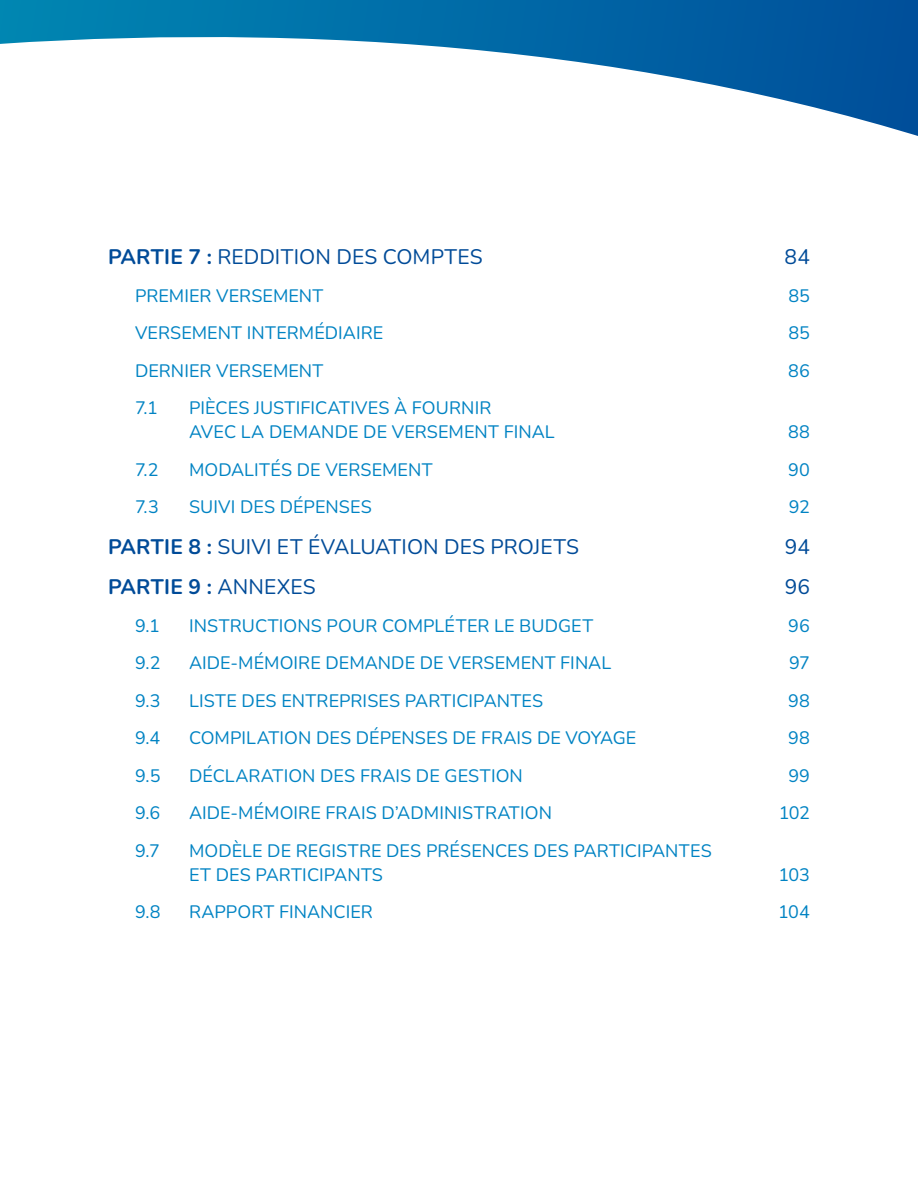
<style>
.page{position:relative;width:918px;height:1188px;background:#fff}
.page>*{position:absolute;margin:0;border:0;box-sizing:border-box;transform-origin:0 0}
.t1{font:21px "Nunito";letter-spacing:.005em;color:#004b98}
.t2{font:700 21px "Nunito";letter-spacing:.01em;color:#004b98}
.t3{font:18px/24px "Nunito";letter-spacing:.005em;color:#0083c3}
.s1{font-weight:700}
.s2{font-weight:400}
</style>
<div class="page">
<svg style="left:0;top:0;width:918px;height:136px"></svg>
<p class="t1" style="left:108px;top:242px;width:376px"><span class="s1">PARTIE 7 :</span> REDDITION DES COMPTES</p>
<p class="t1" style="left:785px;top:242px;width:27px">84</p>
<p class="t3" style="left:135px;top:283px;width:190px">PREMIER VERSEMENT</p>
<p class="t3" style="left:788px;top:283px;width:23px">85</p>
<p class="t3" style="left:135px;top:320px;width:250px">VERSEMENT INTERMÉDIAIRE</p>
<p class="t3" style="left:788px;top:320px;width:23px">85</p>
<p class="t3" style="left:135px;top:358px;width:190px">DERNIER VERSEMENT</p>
<p class="t3" style="left:788px;top:358px;width:23px">86</p>
<p class="t3" style="left:135px;top:395px;width:25px">7.1</p>
<p class="t3" style="left:189px;top:395px;width:367px">PIÈCES JUSTIFICATIVES À FOURNIR<br>AVEC LA DEMANDE DE VERSEMENT FINAL</p>
<p class="t3" style="left:788px;top:419px;width:23px">88</p>
<p class="t3" style="left:135px;top:457px;width:25px">7.2</p>
<p class="t3" style="left:189px;top:457px;width:245px">MODALITÉS DE VERSEMENT</p>
<p class="t3" style="left:788px;top:457px;width:23px">90</p>
<p class="t3" style="left:135px;top:494px;width:25px">7.3</p>
<p class="t3" style="left:189px;top:494px;width:184px">SUIVI DES DÉPENSES</p>
<p class="t3" style="left:789px;top:494px;width:23px">92</p>
<p class="t1" style="left:108px;top:532px;width:473px"><span class="s1">PARTIE 8 :</span> SUIVI ET ÉVALUATION DES PROJETS</p>
<p class="t1" style="left:785px;top:532px;width:27px">94</p>
<p class="t2" style="left:108px;top:572px;width:209px">PARTIE 9 : <span class="s2">ANNEXES</span></p>
<p class="t1" style="left:785px;top:572px;width:27px">96</p>
<p class="t3" style="left:135px;top:613px;width:26px">9.1</p>
<p class="t3" style="left:189px;top:613px;width:406px">INSTRUCTIONS POUR COMPLÉTER LE BUDGET</p>
<p class="t3" style="left:788px;top:613px;width:23px">96</p>
<p class="t3" style="left:135px;top:650px;width:27px">9.2</p>
<p class="t3" style="left:189px;top:650px;width:424px">AIDE-MÉMOIRE DEMANDE DE VERSEMENT FINAL</p>
<p class="t3" style="left:789px;top:650px;width:22px">97</p>
<p class="t3" style="left:135px;top:688px;width:27px">9.3</p>
<p class="t3" style="left:189px;top:688px;width:356px">LISTE DES ENTREPRISES PARTICIPANTES</p>
<p class="t3" style="left:788px;top:688px;width:23px">98</p>
<p class="t3" style="left:135px;top:725px;width:27px">9.4</p>
<p class="t3" style="left:189px;top:725px;width:449px">COMPILATION DES DÉPENSES DE FRAIS DE VOYAGE</p>
<p class="t3" style="left:788px;top:725px;width:23px">98</p>
<p class="t3" style="left:135px;top:763px;width:27px">9.5</p>
<p class="t3" style="left:189px;top:763px;width:335px">DÉCLARATION DES FRAIS DE GESTION</p>
<p class="t3" style="left:788px;top:763px;width:23px">99</p>
<p class="t3" style="left:135px;top:800px;width:27px">9.6</p>
<p class="t3" style="left:189px;top:800px;width:365px">AIDE-MÉMOIRE FRAIS D’ADMINISTRATION</p>
<p class="t3" style="left:779px;top:800px;width:33px">102</p>
<p class="t3" style="left:135px;top:838px;width:27px">9.7</p>
<p class="t3" style="left:189px;top:838px;width:524px">MODÈLE DE REGISTRE DES PRÉSENCES DES PARTICIPANTES<br>ET DES PARTICIPANTS</p>
<p class="t3" style="left:779px;top:862px;width:33px">103</p>
<p class="t3" style="left:135px;top:899px;width:27px">9.8</p>
<p class="t3" style="left:189px;top:899px;width:185px">RAPPORT FINANCIER</p>
<p class="t3" style="left:778px;top:899px;width:33px">104</p>
</div>
